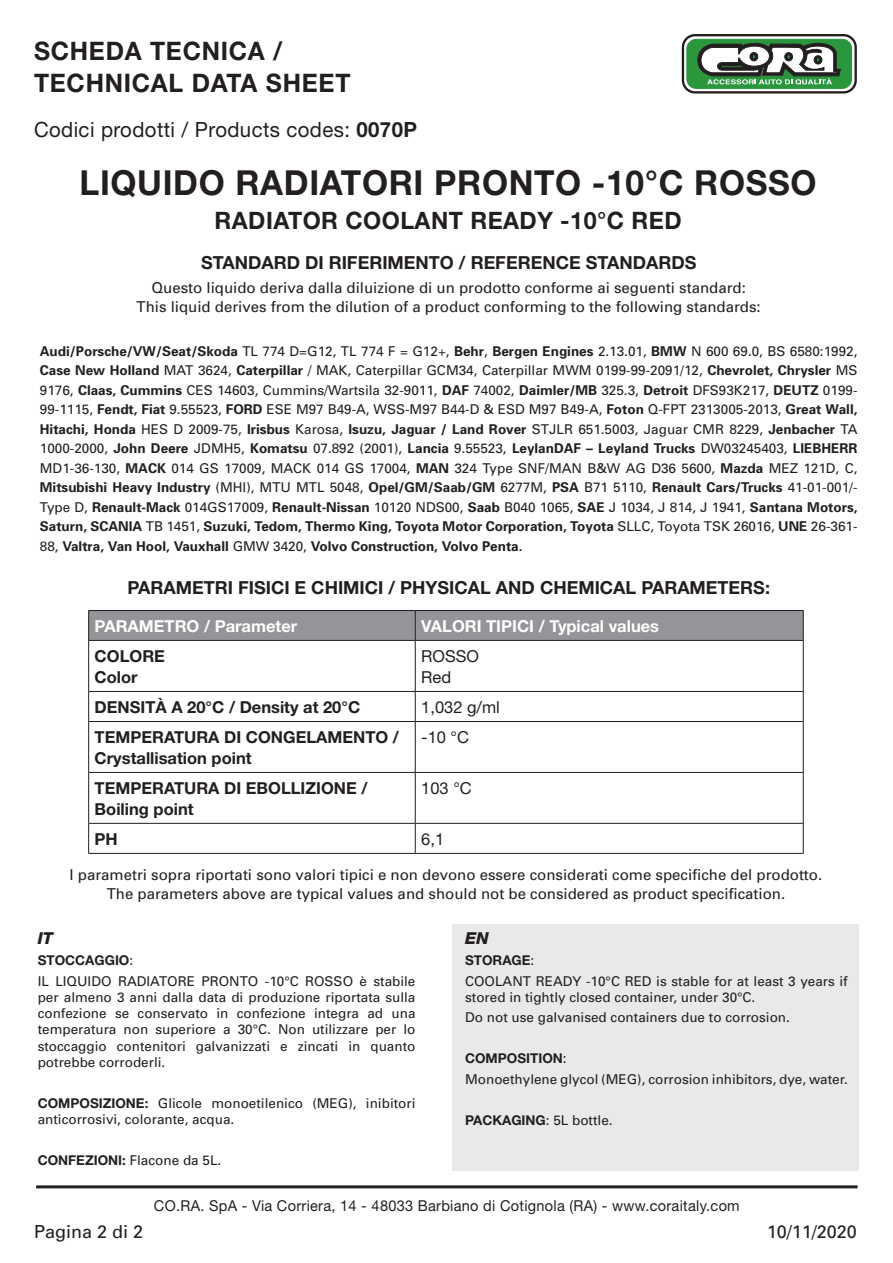
<style>
.page{position:relative;width:893px;height:1263px;background:#fff}
.page>*{position:absolute;margin:0;border:0;box-sizing:border-box;transform-origin:0 0}
.t1{font:700 34.5px "Helvetica Neue";letter-spacing:.02em;color:#231f20}
.t2{font:700 25.5px/31.5px "Helvetica Neue";letter-spacing:.03em;color:#231f20}
.t3{font:700 24px "Helvetica Neue";letter-spacing:.02em;color:#231f20}
.t4{font:21px "Helvetica Neue";letter-spacing:.02em;color:#231f20}
.t5{font:700 18px "Helvetica Neue";color:#231f20}
.t6{font:18px "Univers";color:#231f20}
.t7{font:700 16.5px/21px "Helvetica Neue";color:#231f20}
.t8{font:700 16.5px "Helvetica Neue";color:#fff}
.t9{font:16.5px "Helvetica Neue";color:#231f20}
.t10{font:italic 800 16.5px "Helvetica Neue";color:#231f20}
.t11{font:15px "Univers";color:#231f20}
.t12{font:15px "Helvetica Neue";letter-spacing:.02em;color:#231f20}
.t13{font:13.5px/19.5px "Univers";color:#231f20;text-align:justify}
.t14{font:700 13.5px "Helvetica Neue";color:#231f20}
.s1{font-weight:700}
.s2{font-family:"Univers";font-weight:400}
.s3{font-family:"Helvetica Neue";font-weight:700}
</style>
<div class="page">
<hr style="left:36px;top:1185px;width:821px;height:3px;background:#231f20">
<svg style="left:682px;top:34px;width:174px;height:59px"></svg>
<svg style="left:88px;top:610px;width:716px;height:30px;background:#8e9093"></svg>
<hr style="left:88px;top:640px;width:327px;height:1px;background:#231f20">
<hr style="left:88px;top:641px;width:1px;height:50px;background:#231f20">
<hr style="left:415px;top:640px;width:388px;height:1px;background:#231f20">
<hr style="left:415px;top:641px;width:1px;height:50px;background:#231f20">
<hr style="left:803px;top:641px;width:1px;height:50px;background:#231f20">
<hr style="left:88px;top:691px;width:327px;height:1px;background:#231f20">
<svg style="left:88px;top:692px;width:1px;height:29px"></svg>
<hr style="left:415px;top:691px;width:388px;height:1px;background:#231f20">
<svg style="left:415px;top:692px;width:1px;height:29px"></svg>
<svg style="left:803px;top:692px;width:1px;height:29px"></svg>
<hr style="left:88px;top:721px;width:327px;height:1px;background:#231f20">
<hr style="left:88px;top:722px;width:1px;height:50px;background:#231f20">
<hr style="left:415px;top:721px;width:388px;height:1px;background:#231f20">
<hr style="left:415px;top:722px;width:1px;height:50px;background:#231f20">
<hr style="left:803px;top:722px;width:1px;height:50px;background:#231f20">
<hr style="left:88px;top:772px;width:327px;height:1px;background:#231f20">
<hr style="left:88px;top:773px;width:1px;height:50px;background:#231f20">
<hr style="left:415px;top:772px;width:388px;height:1px;background:#231f20">
<hr style="left:415px;top:773px;width:1px;height:50px;background:#231f20">
<hr style="left:803px;top:773px;width:1px;height:50px;background:#231f20">
<hr style="left:88px;top:823px;width:327px;height:1px;background:#231f20">
<hr style="left:88px;top:823px;width:1px;height:30px;background:#231f20">
<hr style="left:415px;top:823px;width:388px;height:1px;background:#231f20">
<hr style="left:415px;top:823px;width:1px;height:30px;background:#231f20">
<hr style="left:803px;top:823px;width:1px;height:30px;background:#231f20">
<hr style="left:88px;top:853px;width:327px;height:1px;background:#231f20">
<hr style="left:415px;top:853px;width:388px;height:1px;background:#231f20">
<div style="left:452px;top:924px;width:406px;height:246px;background:#e9e9e9"></div>
<h2 class="t2" style="left:34px;top:35px;width:318px">SCHEDA TECNICA /<br>TECHNICAL DATA SHEET</h2>
<h3 class="t4" style="left:34px;top:117px;width:384px">Codici prodotti / Products codes: <span class="s1">0070P</span></h3>
<h1 class="t1" style="left:80px;top:161px;width:739px">LIQUIDO RADIATORI PRONTO -10°C ROSSO</h1>
<h3 class="t3" style="left:215px;top:206px;width:468px">RADIATOR COOLANT READY -10°C RED</h3>
<p class="t5" style="left:201px;top:252px;width:497px">STANDARD DI RIFERIMENTO / REFERENCE STANDARDS</p>
<p class="t11" style="left:152px;top:279px;width:596px">Questo liquido deriva dalla diluizione di un prodotto conforme ai seguenti standard:</p>
<p class="t11" style="left:137px;top:298px;width:626px">This liquid derives from the dilution of a product conforming to the following standards:</p>
<p class="t13" style="left:40px;top:341px;width:819px"><span class="s1">Audi/Porsche/VW/Seat/Skoda</span> TL 774 D=G12, TL 774 F = G12+, <span class="s1">Behr</span>, <span class="s1">Bergen Engines</span> 2.13.01, <span class="s1">BMW</span> N 600 69.0, BS 6580:1992, <span class="s1">Case New Holland</span> MAT 3624, <span class="s1">Caterpillar</span> / MAK, Caterpillar GCM34, Caterpillar MWM 0199-99-2091/12, <span class="s1">Chevrolet, Chrysler</span> MS 9176, <span class="s1">Claas, Cummins</span> CES 14603, Cummins/Wartsila 32-9011, <span class="s1">DAF</span> 74002, <span class="s1">Daimler/MB</span> 325.3, <span class="s1">Detroit</span> DFS93K217, <span class="s1">DEUTZ</span> 0199- 99-1115, <span class="s1">Fendt, Fiat</span> 9.55523, <span class="s1">FORD</span> ESE M97 B49-A, WSS-M97 B44-D &amp; ESD M97 B49-A, <span class="s1">Foton</span> Q-FPT 2313005-2013, <span class="s1">Great Wall, Hitachi, Honda</span> HES D 2009-75, <span class="s1">Irisbus</span> Karosa, <span class="s1">Isuzu, Jaguar / Land Rover</span> STJLR 651.5003, Jaguar CMR 8229, <span class="s1">Jenbacher</span> TA 1000-2000, <span class="s1">John Deere</span> JDMH5, <span class="s1">Komatsu</span> 07.892 (2001), <span class="s1">Lancia</span> 9.55523, <span class="s1">LeylanDAF – Leyland Trucks</span> DW03245403, <span class="s1">LIEBHERR </span>MD1-36-130, <span class="s1">MACK</span> 014 GS 17009, MACK 014 GS 17004, <span class="s1">MAN</span> 324 Type SNF/MAN B&amp;W AG D36 5600, <span class="s1">Mazda</span> MEZ 121D, C, <span class="s1">Mitsubishi Heavy Industry</span> (MHI), MTU MTL 5048, <span class="s1">Opel/GM/Saab/GM</span> 6277M, <span class="s1">PSA</span> B71 5110, <span class="s1">Renault Cars/Trucks</span> 41-01-001/- Type D, <span class="s1">Renault-Mack</span> 014GS17009, <span class="s1">Renault-Nissan</span> 10120 NDS00, <span class="s1">Saab</span> B040 1065, <span class="s1">SAE</span> J 1034, J 814, J 1941, <span class="s1">Santana Motors, Saturn, SCANIA</span> TB 1451, <span class="s1">Suzuki, Tedom, Thermo King, Toyota Motor Corporation, Toyota</span> SLLC, Toyota TSK 26016, <span class="s1">UNE</span> 26-361- 88, <span class="s1">Valtra, Van Hool, Vauxhall</span> GMW 3420, <span class="s1">Volvo Construction, Volvo Penta.</span></p>
<p class="t5" style="left:127px;top:576px;width:644px">PARAMETRI FISICI E CHIMICI / PHYSICAL AND CHEMICAL PARAMETERS:</p>
<p class="t8" style="left:95px;top:616px;width:204px">PARAMETRO / Parameter</p>
<p class="t8" style="left:421px;top:616px;width:239px">VALORI TIPICI / Typical values</p>
<p class="t7" style="left:95px;top:645px;width:72px">COLORE</p>
<p class="t7" style="left:95px;top:666px;width:45px">Color</p>
<p class="t9" style="left:421px;top:646px;width:59px">ROSSO</p>
<p class="t9" style="left:421px;top:667px;width:31px">Red</p>
<p class="t7" style="left:95px;top:696px;width:267px">DENSITÀ A 20°C / Density at 20°C</p>
<p class="t9" style="left:421px;top:697px;width:80px">1,032 g/ml</p>
<p class="t7" style="left:95px;top:726px;width:306px">TEMPERATURA DI CONGELAMENTO /<br>Crystallisation point</p>
<p class="t9" style="left:421px;top:727px;width:49px">-10 °C</p>
<p class="t7" style="left:95px;top:777px;width:274px">TEMPERATURA DI EBOLLIZIONE /<br>Boiling point</p>
<p class="t9" style="left:421px;top:778px;width:52px">103 °C</p>
<p class="t7" style="left:95px;top:828px;width:25px">PH</p>
<p class="t9" style="left:421px;top:829px;width:24px">6,1</p>
<p class="t11" style="left:70px;top:866px;width:754px">I parametri sopra riportati sono valori tipici e non devono essere considerati come specifiche del prodotto.</p>
<p class="t11" style="left:107px;top:885px;width:680px">The parameters above are typical values and should not be considered as product specification.</p>
<p class="t10" style="left:38px;top:928px;width:17px">IT</p>
<p class="t14" style="left:38px;top:951px;width:97px">STOCCAGGIO<span class="s2">:</span></p>
<p class="t13" style="left:38px;top:973px;width:379px;line-height:16.2px">IL LIQUIDO RADIATORE PRONTO -10°C ROSSO è stabile per almeno 3 anni dalla data di produzione riportata sulla confezione se conservato in confezione integra ad una temperatura non superiore a 30°C. Non utilizzare per lo stoccaggio contenitori galvanizzati e zincati in quanto potrebbe corroderli.</p>
<p class="t13" style="left:38px;top:1095px;width:379px;line-height:16.2px"><span class="s3">COMPOSIZIONE:</span> Glicole monoetilenico (MEG), inibitori anticorrosivi, colorante, acqua.</p>
<p class="t13" style="left:38px;top:1150px;width:185px"><span class="s3">CONFEZIONI:</span> Flacone da 5L.</p>
<p class="t10" style="left:465px;top:928px;width:25px">EN</p>
<p class="t14" style="left:465px;top:951px;width:71px">STORAGE<span class="s2">:</span></p>
<p class="t13" style="left:465px;top:973px;width:384px;line-height:16.2px">COOLANT READY -10°C RED is stable for at least 3 years if stored in tightly closed container, under 30°C.</p>
<p class="t13" style="left:465px;top:1008px;width:326px">Do not use galvanised containers due to corrosion.</p>
<p class="t14" style="left:465px;top:1050px;width:103px">COMPOSITION<span class="s2">:</span></p>
<p class="t13" style="left:465px;top:1069px;width:384px">Monoethylene glycol (MEG), corrosion inhibitors, dye, water.</p>
<p class="t13" style="left:465px;top:1110px;width:149px"><span class="s3">PACKAGING</span>: 5L bottle.</p>
<p class="t12" style="left:154px;top:1197px;width:587px">CO.RA. SpA - Via Corriera, 14 - 48033 Barbiano di Cotignola (RA) - www.coraitaly.com</p>
<h3 class="t6" style="left:34px;top:1221px;width:111px">Pagina 2 di 2</h3>
<h3 class="t6" style="left:767px;top:1221px;width:92px">10/11/2020</h3>
</div>
